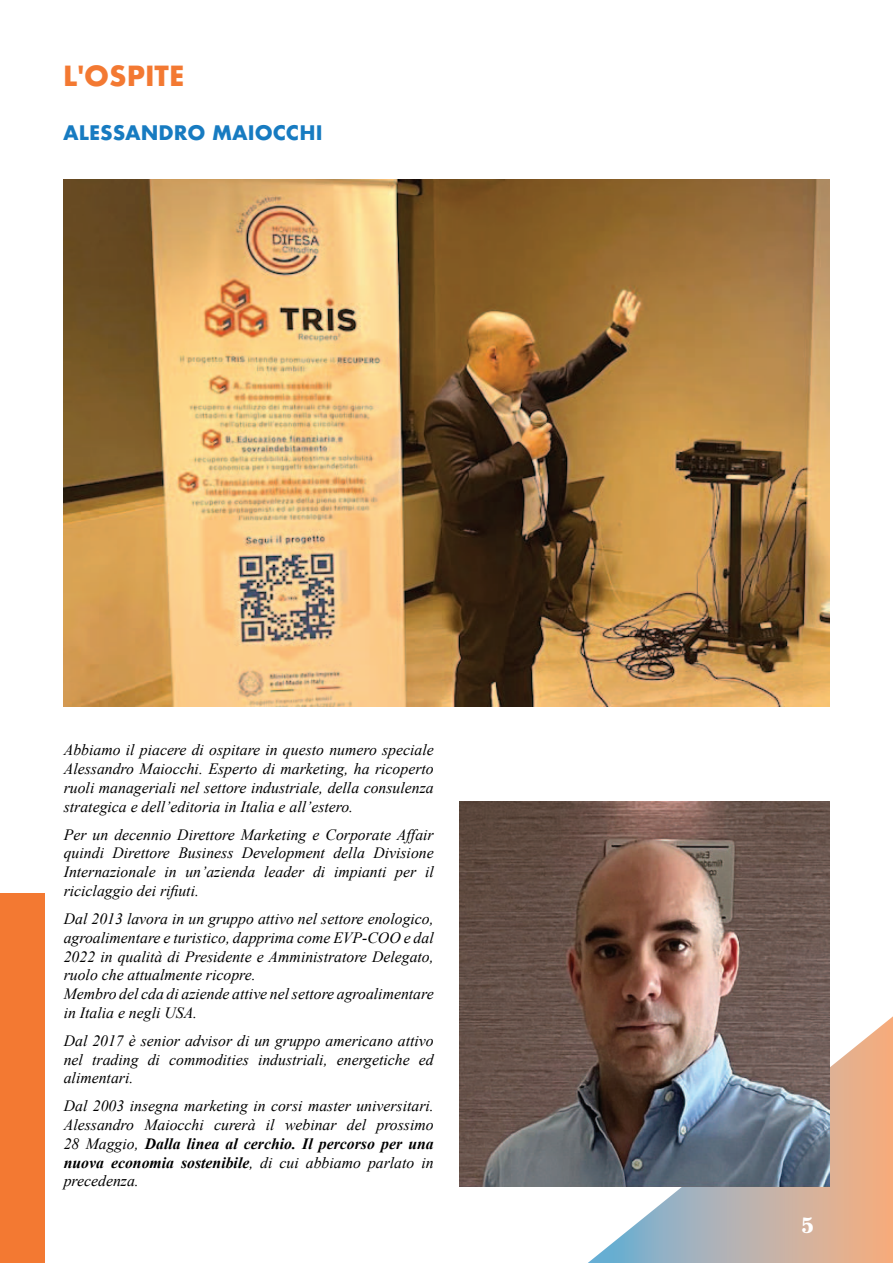
<style>
.page{position:relative;width:893px;height:1263px;background:#fff}
.page>*{position:absolute;margin:0;border:0;box-sizing:border-box;transform-origin:0 0}
.t1{font:700 27px "Futura";color:#f37932}
.t2{font:800 22.5px "Valencia";color:#fff}
.t3{font:700 19.5px "Futura";color:#177bc1}
.t4{font:italic 15.75px/18.9px "Times New Roman";color:#000;text-align:justify}
.s1{font-weight:700}
</style>
<div class="page">
<svg style="left:572px;top:1016px;width:321px;height:247px"></svg>
<img style="left:64px;top:180px;width:765px;height:526px">
<img style="left:459px;top:801px;width:370px;height:385px">
<div style="left:0;top:894px;width:45px;height:369px;background:#f37932"></div>
<h1 class="t1" style="left:63px;top:57px;width:123px">L'OSPITE</h1>
<p class="t3" style="left:63px;top:119px;width:261px">ALESSANDRO MAIOCCHI</p>
<p class="t4" style="left:64px;top:740px;width:371px">Abbiamo il piacere di ospitare in questo numero speciale Alessandro Maiocchi. Esperto di marketing, ha ricoperto ruoli manageriali nel settore industriale, della consulenza strategica e dell’editoria in Italia e all’estero.</p>
<p class="t4" style="left:64px;top:824px;width:371px">Per un decennio Direttore Marketing e Corporate Affair quindi Direttore Business Development della Divisione Internazionale in un’azienda leader di impianti per il riciclaggio dei rifiuti.</p>
<p class="t4" style="left:64px;top:909px;width:371px;text-align:left">Dal 2013 lavora in un gruppo attivo nel settore enologico, agroalimentare e turistico, dapprima come EVP-COO e dal 2022 in qualità di Presidente e Amministratore Delegato, ruolo che attualmente ricopre.<br>Membro del cda di aziende attive nel settore agroalimentare in Italia e negli USA.</p>
<p class="t4" style="left:64px;top:1030px;width:371px">Dal 2017 è senior advisor di un gruppo americano attivo nel trading di commodities industriali, energetiche ed alimentari.</p>
<p class="t4" style="left:64px;top:1096px;width:371px">Dal 2003 insegna marketing in corsi master universitari.<br>Alessandro Maiocchi curerà il webinar del prossimo 28 Maggio, <span class="s1">Dalla linea al cerchio. Il percorso per una nuova economia sostenibile</span>, di cui abbiamo parlato in precedenza.</p>
<h2 class="t2" style="left:802px;top:1211px;width:13px">5</h2>
</div>
